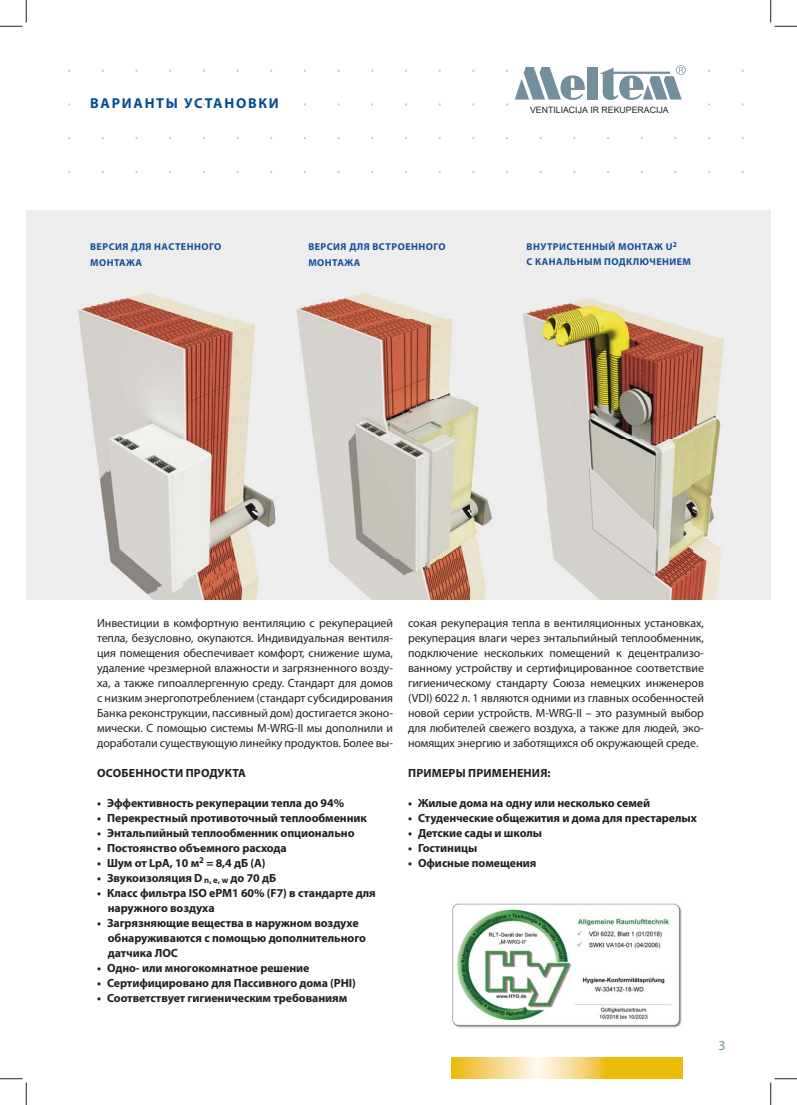
<style>
.page{position:relative;width:797px;height:1105px;background:#fff}
.page>*{position:absolute;margin:0;border:0;box-sizing:border-box;transform-origin:0 0}
.t1{font:700 14.38px "Myriad Pro";letter-spacing:.12em;color:#004e96}
.t2{font:13.75px "Myriad Pro";color:#748f9c}
.t3{font:11.88px/15px "Myriad Pro";letter-spacing:-.005em;color:#231f20;text-align:justify}
.t4{font:700 11.88px/15px "Myriad Pro";letter-spacing:-.005em;color:#231f20}
.t5{font:700 11.88px "Myriad Pro";letter-spacing:.015em;color:#231f20}
.t6{font:700 10px/16.2px "Myriad Pro";letter-spacing:.045em;color:#15509a}
.t7{font:8.75px "Arial";color:#252525}
</style>
<div class="page">
<svg style="left:451px;top:1057px;width:231px;height:22px;background:#f3cf5d"></svg>
<svg style="left:514px;top:67px;width:71px;height:33px"></svg>
<div style="left:587px;top:67px;width:11px;height:33px;background:#748f9c"></div>
<svg style="left:599px;top:65px;width:86px;height:35px"></svg>
<div style="left:26px;top:211px;width:744px;height:389px;background:#ededee"></div>
<img style="left:329px;top:293px;width:124px;height:27px">
<img style="left:329px;top:320px;width:164px;height:280px">
<img style="left:546px;top:298px;width:179px;height:302px">
<img style="left:523px;top:308px;width:23px;height:180px">
<img style="left:78px;top:293px;width:251px;height:307px">
<img style="left:452px;top:903px;width:230px;height:125px">
<svg style="left:0;top:0;width:27px;height:27px"></svg>
<svg style="left:0;top:1078px;width:27px;height:27px"></svg>
<svg style="left:770px;top:0;width:27px;height:27px"></svg>
<svg style="left:770px;top:1078px;width:27px;height:27px"></svg>
<p class="t1" style="left:90px;top:98px;width:190px">ВАРИАНТЫ УСТАНОВКИ</p>
<p class="t7" style="left:530px;top:104px;width:140px">VENTILIACIJA IR REKUPERACIJA</p>
<p class="t6" style="left:90px;top:239px;width:132px">ВЕРСИЯ ДЛЯ НАСТЕННОГО<br>МОНТАЖА</p>
<p class="t6" style="left:308px;top:239px;width:139px">ВЕРСИЯ ДЛЯ ВСТРОЕННОГО<br>МОНТАЖА</p>
<p class="t6" style="left:526px;top:240px;width:166px;line-height:15px">ВНУТРИСТЕННЫЙ МОНТАЖ U<sup>2<br></sup>С КАНАЛЬНЫМ ПОДКЛЮЧЕНИЕМ</p>
<p class="t3" style="left:97px;top:615px;width:297px">Инвестиции в комфортную вентиляцию с рекуперацией тепла, безусловно, окупаются. Индивидуальная вентиля&shy;ция помещения обеспечивает комфорт, снижение шума, удаление чрезмерной влажности и загрязненного возду&shy;ха, а также гипоаллергенную среду. Стандарт для домов с низким энергопотреблением (стандарт субсидирования Банка реконструкции, пассивный дом) достигается эконо&shy;мически. С помощью системы M-WRG-II мы дополнили и доработали существующую линейку продуктов. Более вы-</p>
<p class="t3" style="left:408px;top:615px;width:297px">сокая рекуперация тепла в вентиляционных установках, рекуперация влаги через энтальпийный теплообменник, подключение нескольких помещений к децентрализо&shy;ванному устройству и сертифицированное соответствие гигиеническому стандарту Союза немецких инженеров (VDI) 6022 л. 1 являются одними из главных особенностей новой серии устройств. M-WRG-II – это разумный выбор для любителей свежего воздуха, а также для людей, эко&shy;номящих энергию и заботящихся об окружающей среде.</p>
<p class="t5" style="left:97px;top:768px;width:150px">ОСОБЕННОСТИ ПРОДУКТА</p>
<p class="t4" style="left:97px;top:797px;width:248px">• Эффективность рекуперации тепла до 94%</p>
<p class="t4" style="left:97px;top:812px;width:271px">• Перекрестный противоточный теплообменник</p>
<p class="t4" style="left:97px;top:827px;width:259px">• Энтальпийный теплообменник опционально</p>
<p class="t4" style="left:97px;top:842px;width:191px">• Постоянство объемного расхода</p>
<p class="t4" style="left:97px;top:857px;width:170px">• Шум от LpA, 10 м<sup>2</sup> = 8,4 дБ (А)</p>
<p class="t4" style="left:97px;top:872px;width:180px">• Звукоизоляция D <sub>n,</sub> <sub>e,</sub> <sub>w</sub> до 70 дБ</p>
<p class="t4" style="left:108px;top:887px;width:269px;text-indent:-11px">• Класс фильтра ISO ePM1 60% (F7) в стандарте для наружного воздуха</p>
<p class="t4" style="left:108px;top:917px;width:260px;text-indent:-11px">• Загрязняющие вещества в наружном воздухе обнаруживаются с помощью дополнительного датчика ЛОС</p>
<p class="t4" style="left:97px;top:962px;width:214px">• Одно- или многокомнатное решение</p>
<p class="t4" style="left:97px;top:977px;width:260px">• Сертифицировано для Пассивного дома (PHI)</p>
<p class="t4" style="left:97px;top:992px;width:251px">• Соответствует гигиеническим требованиям</p>
<p class="t5" style="left:408px;top:768px;width:144px">ПРИМЕРЫ ПРИМЕНЕНИЯ:</p>
<p class="t4" style="left:408px;top:797px;width:243px">• Жилые дома на одну или несколько семей</p>
<p class="t4" style="left:408px;top:812px;width:290px">• Студенческие общежития и дома для престарелых</p>
<p class="t4" style="left:408px;top:827px;width:136px">• Детские сады и школы</p>
<p class="t4" style="left:408px;top:842px;width:71px">• Гостиницы</p>
<p class="t4" style="left:408px;top:857px;width:130px">• Офисные помещения</p>
<p class="t2" style="left:718px;top:1037px;width:9px">3</p>
</div>
